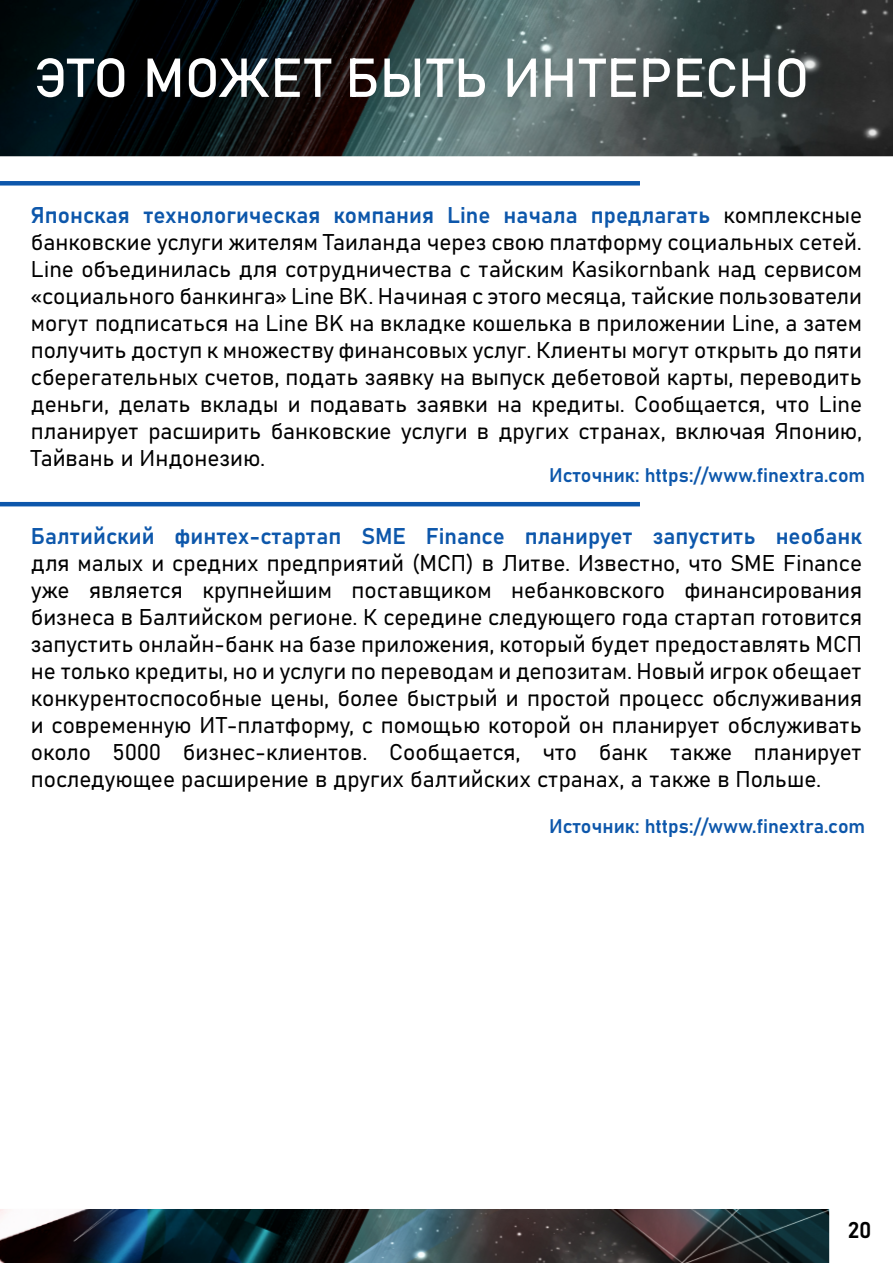
<style>
.page{position:relative;width:893px;height:1263px;background:#fff}
.page>*{position:absolute;margin:0;border:0;box-sizing:border-box;transform-origin:0 0}
.t1{font:54px "Bahnschrift";color:#fff}
.t2{font:22.5px/27px "Bahnschrift";color:#000;text-align:justify}
.t3{font:22.5px "Bahnschrift";color:#0d57ab}
.t4{font:19.5px "Bahnschrift";color:#0d57ab}
.s1{color:#0d57ab}
</style>
<div class="page">
<img style="left:0;top:1209px;width:829px;height:54px">
<div style="left:0;top:181px;width:640px;height:5px;background:#0d57ab"></div>
<hr style="left:0;top:502px;width:640px;height:4px;background:#0d57ab">
<img style="left:0;top:0;width:893px;height:156px">
<h1 class="t1" style="left:34px;top:37px;width:777px">ЭТО МОЖЕТ БЫТЬ ИНТЕРЕСНО</h1>
<p class="t2" style="left:31px;top:200px;width:833px"><span class="s1">Японская технологическая компания Line начала предлагать</span> комплексные банковские услуги жителям Таиланда через свою платформу социальных сетей.<br>Line объединилась для сотрудничества с тайским Kasikornbank над сервисом «социального банкинга» Line BK. Начиная с этого месяца, тайские пользователи могут подписаться на Line BK на вкладке кошелька в приложении Line, а затем получить доступ к множеству финансовых услуг. Клиенты могут открыть до пяти сберегательных счетов, подать заявку на выпуск дебетовой карты, переводить деньги, делать вклады и подавать заявки на кредиты. Сообщается, что Line планирует расширить банковские услуги в других странах, включая Японию, Тайвань и Индонезию.</p>
<p class="t4" style="left:549px;top:460px;width:318px">Источник: https://www.finextra.com</p>
<p class="t3" style="left:31px;top:519px;width:833px">Балтийский финтех-стартап SME Finance планирует запустить необанк</p>
<p class="t2" style="left:31px;top:548px;width:833px">для малых и средних предприятий (МСП) в Литве. Известно, что SME Finance уже является крупнейшим поставщиком небанковского финансирования бизнеса в Балтийском регионе. К середине следующего года стартап готовится запустить онлайн-банк на базе приложения, который будет предоставлять МСП не только кредиты, но и услуги по переводам и депозитам. Новый игрок обещает конкурентоспособные цены, более быстрый и простой процесс обслуживания и современную ИТ-платформу, с помощью которой он планирует обслуживать около 5000 бизнес-клиентов. Сообщается, что банк также планирует последующее расширение в других балтийских странах, а также в Польше.</p>
<p class="t4" style="left:549px;top:811px;width:318px">Источник: https://www.finextra.com</p>
<p class="t2" style="left:848px;top:1215px;width:26px">20</p>
</div>
